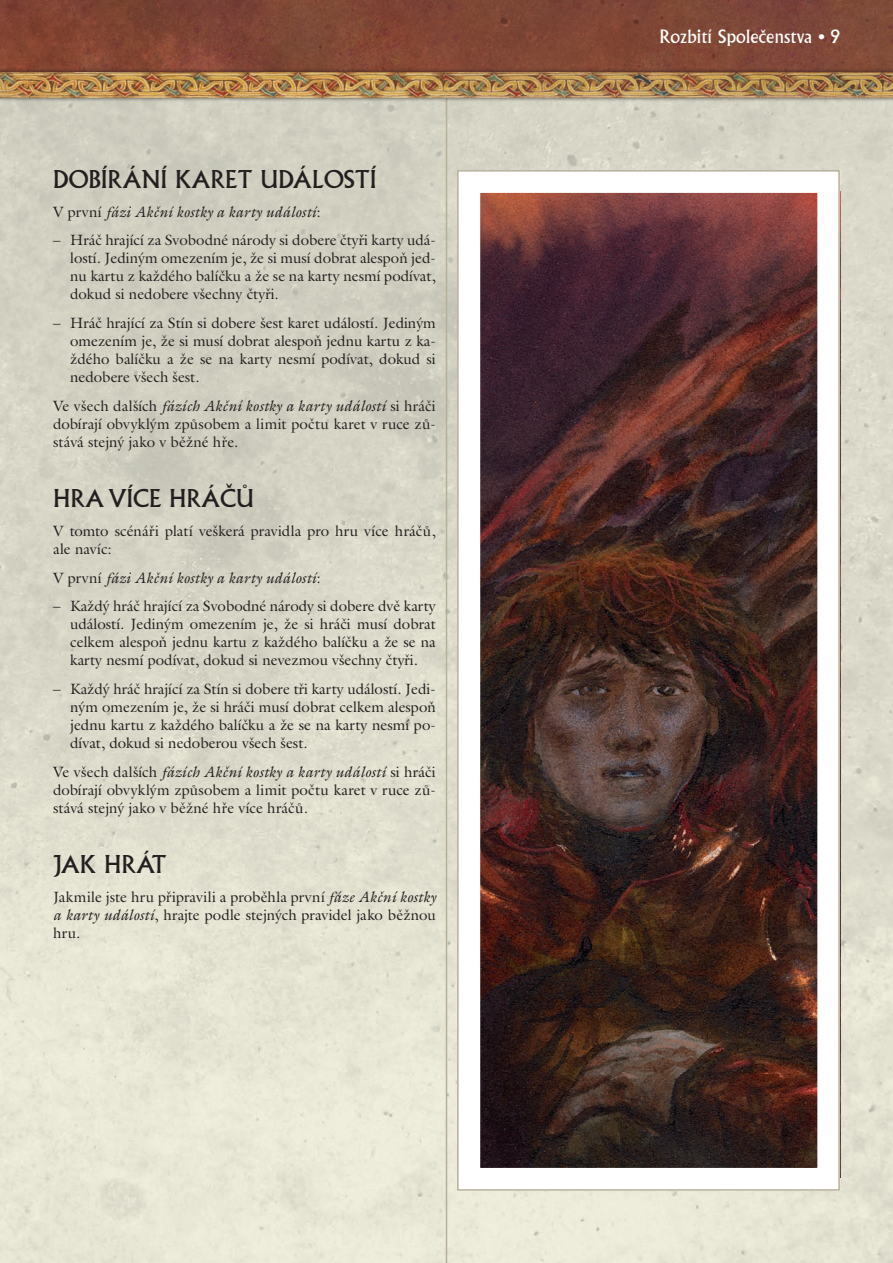
<style>
.page{position:relative;width:893px;height:1263px;background:#fff}
.page>*{position:absolute;margin:0;border:0;box-sizing:border-box;transform-origin:0 0}
.t1{font:24px "Albertus MTCE";color:#231f20}
.t2{font:18px "Albertus MTCE";color:#fff}
.t3{font:15px/18px "ITC Galliard CE";color:#231f20;text-align:justify}
.t4{font:italic 15px "ITC Galliard CE";letter-spacing:.01em;color:#231f20}
.s1{font-style:normal}
.s2{font-style:italic}
</style>
<div class="page">
<img style="left:0;top:0;width:893px;height:1263px">
<hr style="left:446px;top:85px;width:1px;height:1178px;background:#b7ae98">
<img style="left:481px;top:194px;width:335px;height:973px">
<div style="left:457px;top:170px;width:383px;height:1021px;border:2px solid #b7ae98"></div>
<svg style="left:0;top:68px;width:893px;height:34px;background:#997c67"></svg>
<img style="left:0;top:73px;width:893px;height:24px">
<h1 class="t1" style="left:53px;top:165px;width:325px">DOBÍRÁNÍ KARET UDÁLOSTÍ</h1>
<p class="t4" style="left:53px;top:202px;width:269px"><span class="s1">V první</span> fázi Akční kostky a karty událostí<span class="s1">:</span></p>
<p class="t3" style="left:70px;top:231px;width:367px;text-indent:-17px">– Hráč hrající za Svobodné národy si dobere čtyři karty udá&shy;lostí. Jediným omezením je, že si musí dobrat alespoň jed&shy;nu kartu z každého balíčku a že se na karty nesmí podívat, dokud si nedobere všechny čtyři.</p>
<p class="t3" style="left:70px;top:314px;width:367px;text-indent:-17px">– Hráč hrající za Stín si dobere šest karet událostí. Jediným omezením je, že si musí dobrat alespoň jednu kartu z ka&shy;ždého balíčku a že se na karty nesmí podívat, dokud si nedobere všech šest.</p>
<p class="t3" style="left:53px;top:396px;width:384px">Ve všech dalších <span class="s2">fázích Akční kostky a karty událostí</span> si hráči dobírají obvyklým způsobem a limit počtu karet v ruce zů&shy;stává stejný jako v běžné hře.</p>
<h1 class="t1" style="left:53px;top:484px;width:202px">HRA VÍCE HRÁČŮ</h1>
<p class="t3" style="left:53px;top:522px;width:384px">V tomto scénáři platí veškerá pravidla pro hru více hráčů, ale navíc:</p>
<p class="t4" style="left:53px;top:568px;width:269px"><span class="s1">V první</span> fázi Akční kostky a karty událostí<span class="s1">:</span></p>
<p class="t3" style="left:70px;top:597px;width:367px;text-indent:-17px">– Každý hráč hrající za Svobodné národy si dobere dvě karty událostí. Jediným omezením je, že si hráči musí dobrat celkem alespoň jednu kartu z každého balíčku a že se na karty nesmí podívat, dokud si nevezmou všechny čtyři.</p>
<p class="t3" style="left:70px;top:679px;width:367px;text-indent:-17px">– Každý hráč hrající za Stín si dobere tři karty událostí. Jedi&shy;ným omezením je, že si hráči musí dobrat celkem alespoň jednu kartu z každého balíčku a že se na karty nesmí po&shy;dívat, dokud si nedoberou všech šest.</p>
<p class="t3" style="left:53px;top:762px;width:384px">Ve všech dalších <span class="s2">fázích Akční kostky a karty událostí</span> si hráči dobírají obvyklým způsobem a limit počtu karet v ruce zů&shy;stává stejný jako v běžné hře více hráčů.</p>
<h1 class="t1" style="left:53px;top:850px;width:115px">JAK HRÁT</h1>
<p class="t3" style="left:53px;top:887px;width:384px">Jakmile jste hru připravili a proběhla první <span class="s2">fáze Akční kostky a karty událostí</span>, hrajte podle stejných pravidel jako běžnou hru.</p>
<p class="t2" style="left:659px;top:25px;width:182px">Rozbití Společenstva • 9</p>
</div>
